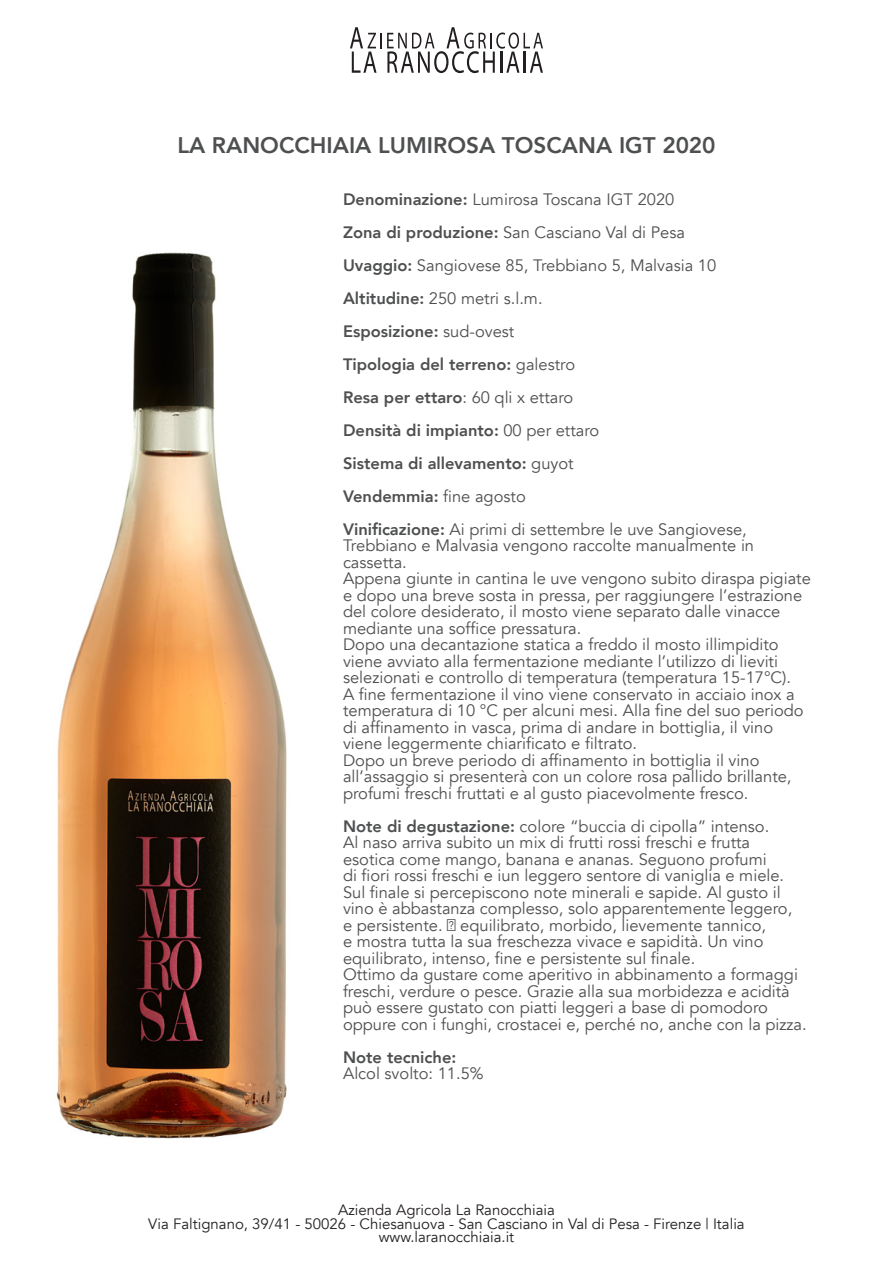
<style>
.page{position:relative;width:893px;height:1263px;background:#fff}
.page>*{position:absolute;margin:0;border:0;box-sizing:border-box;transform-origin:0 0}
.t1{font:800 22.5px "Avenir";color:#4e4f50}
.t2{font:16.5px/16.5px "Avenir";color:#4e4f50}
.t3{font:800 16.5px "Avenir";color:#4e4f50}
.t4{font:15px/13.5px "Avenir";color:#231f20;text-align:center}
.s1{font-weight:800}
</style>
<div class="page">
<svg style="left:350px;top:27px;width:193px;height:46px"></svg>
<img style="left:56px;top:252px;width:231px;height:887px">
<h1 class="t1" style="left:177px;top:128px;width:540px">LA RANOCCHIAIA LUMIROSA TOSCANA IGT 2020</h1>
<p class="t2" style="left:343px;top:183px;width:405px;line-height:33px"><span class="s1">Denominazione:</span> Lumirosa Toscana IGT 2020<br><span class="s1">Zona di produzione:</span> San Casciano Val di Pesa <span class="s1">Uvaggio:</span> Sangiovese 85, Trebbiano 5, Malvasia 10<br><span class="s1">Altitudine:</span> 250 metri s.l.m.<br><span class="s1">Esposizione:</span> sud-ovest<br><span class="s1">Tipologia del terreno:</span> galestro<br><span class="s1">Resa per ettaro</span>: 60 qli x ettaro<br><span class="s1">Densità di impianto:</span> 00 per ettaro<br><span class="s1">Sistema di allevamento:</span> guyot<br><span class="s1">Vendemmia:</span> fine agosto<br><span class="s1">Vinificazione:</span> Ai primi di settembre le uve Sangiovese,</p>
<p class="t2" style="left:343px;top:538px;width:469px">Trebbiano e Malvasia vengono raccolte manualmente in cassetta.<br>Appena giunte in cantina le uve vengono subito diraspa pigiate e dopo una breve sosta in pressa, per raggiungere l’estrazione del colore desiderato, il mosto viene separato dalle vinacce mediante una soffice pressatura.<br>Dopo una decantazione statica a freddo il mosto illimpidito viene avviato alla fermentazione mediante l’utilizzo di lieviti selezionati e controllo di temperatura (temperatura 15-17°C).<br>A fine fermentazione il vino viene conservato in acciaio inox a temperatura di 10 °C per alcuni mesi. Alla fine del suo periodo di affinamento in vasca, prima di andare in bottiglia, il vino viene leggermente chiarificato e filtrato.<br>Dopo un breve periodo di affinamento in bottiglia il vino all’assaggio si presenterà con un colore rosa pallido brillante, profumi freschi fruttati e al gusto piacevolmente fresco.</p>
<p class="t2" style="left:343px;top:818px;width:465px"><span class="s1">Note di degustazione:</span> colore “buccia di cipolla” intenso.<br>Al naso arriva subito un mix di frutti rossi freschi e frutta<br>esotica come mango, banana e ananas. Seguono profumi<br>di fiori rossi freschi e iun leggero sentore di vaniglia e miele.<br>Sul finale si percepiscono note minerali e sapide. Al gusto il vino è abbastanza complesso, solo apparentemente leggero,<br>e persistente. Ḕ equilibrato, morbido, lievemente tannico,<br>e mostra tutta la sua freschezza vivace e sapidità. Un vino equilibrato, intenso, fine e persistente sul finale.<br>Ottimo da gustare come aperitivo in abbinamento a formaggi freschi, verdure o pesce. Grazie alla sua morbidezza e acidità può essere gustato con piatti leggeri a base di pomodoro oppure con i funghi, crostacei e, perché no, anche con la pizza.</p>
<p class="t3" style="left:343px;top:1044px;width:115px">Note tecniche:</p>
<p class="t2" style="left:343px;top:1066px;width:142px">Alcol svolto: 11.5%</p>
<p class="t4" style="left:148px;top:1203px;width:598px">Azienda Agricola La Ranocchiaia<br>Via Faltignano, 39/41 - 50026 - Chiesanuova - San Casciano in Val di Pesa - Firenze | Italia www.laranocchiaia.it</p>
</div>
